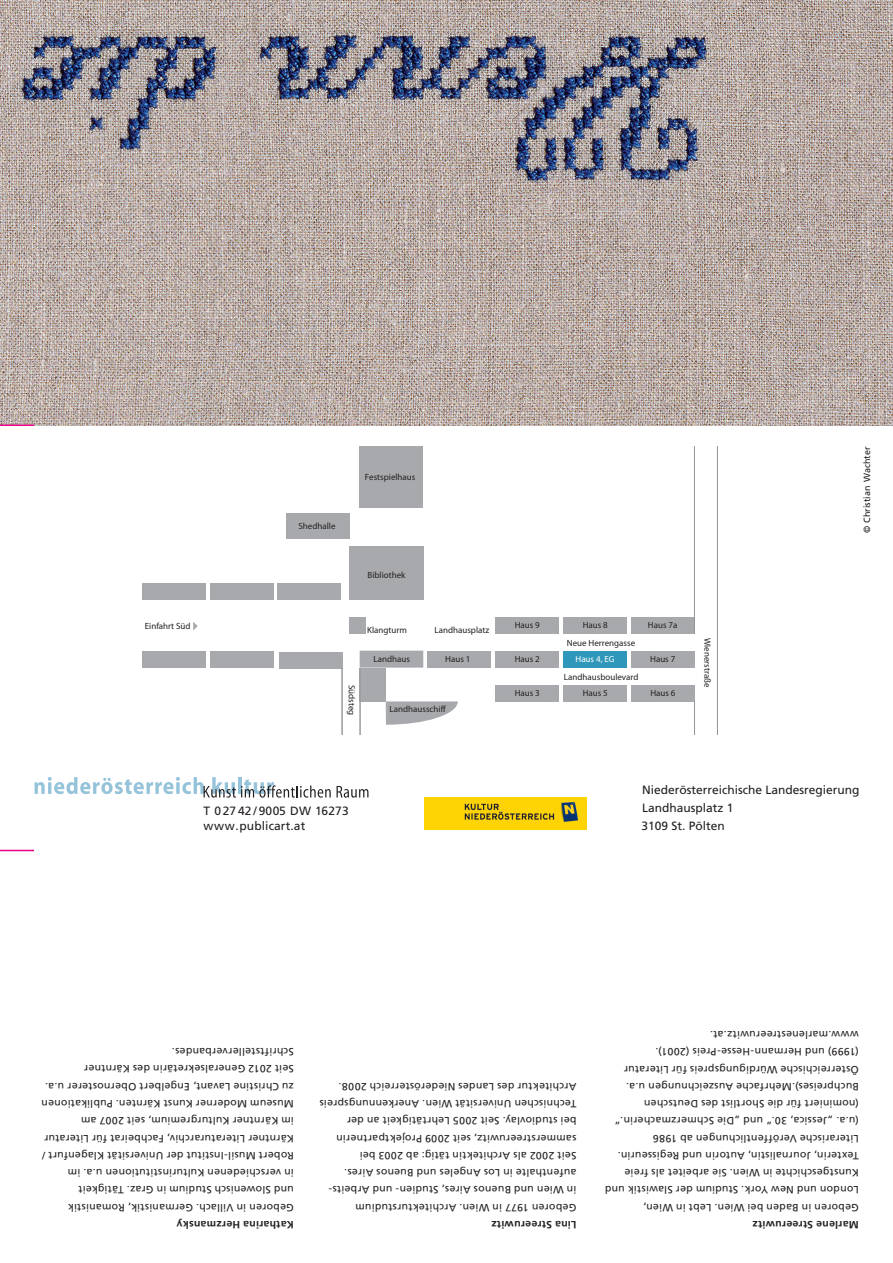
<style>
.page{position:relative;width:893px;height:1263px;background:#fff}
.page>*{position:absolute;margin:0;border:0;box-sizing:border-box;transform-origin:0 0}
.t1{font:12px/18px "Frutiger";color:#231f20}
.t2{font:10.5px/17.2px "Frutiger";letter-spacing:.025em;color:#231f20}
.t3{font:700 10.5px "Frutiger";letter-spacing:.025em;color:#231f20}
.t4{font:9px "Myriad MM 400 600";color:#231f20}
.t5{font:9px "Frutiger";letter-spacing:.01em;color:#231f20}
.t6{font:9px "Myriad MM 400 600";color:#fff}
</style>
<div class="page">
<img style="left:0;top:0;width:893px;height:425px">
<svg style="left:34px;top:777px;width:297px;height:21px"></svg>
<svg style="left:337px;top:786px;width:31px;height:12px"></svg>
<img style="left:424px;top:798px;width:162px;height:32px">
<hr style="left:0;top:424px;width:34px;height:2px;background:#ed028c">
<hr style="left:0;top:850px;width:34px;height:1px;background:#ed028c">
<div style="left:631px;top:685px;width:64px;height:16px;background:#a8a9ad"></div>
<div style="left:564px;top:684px;width:63px;height:17px;background:#a8a9ad"></div>
<div style="left:631px;top:651px;width:63px;height:17px;background:#a8a9ad"></div>
<div style="left:563px;top:651px;width:64px;height:17px;background:#2f97b9"></div>
<div style="left:495px;top:651px;width:64px;height:17px;background:#a8a9ad"></div>
<div style="left:427px;top:651px;width:64px;height:16px;background:#a8a9ad"></div>
<svg style="left:360px;top:651px;width:63px;height:17px"></svg>
<div style="left:360px;top:668px;width:26px;height:33px;background:#a8a9ad"></div>
<svg style="left:386px;top:701px;width:72px;height:24px"></svg>
<div style="left:631px;top:617px;width:64px;height:17px;background:#a8a9ad"></div>
<div style="left:563px;top:617px;width:64px;height:17px;background:#a8a9ad"></div>
<div style="left:349px;top:617px;width:17px;height:17px;background:#a8a9ad"></div>
<div style="left:349px;top:547px;width:74px;height:53px;background:#a8a9ad"></div>
<div style="left:359px;top:446px;width:64px;height:62px;background:#a8a9ad"></div>
<div style="left:286px;top:513px;width:64px;height:26px;background:#a8a9ad"></div>
<hr style="left:717px;top:446px;width:1px;height:288px;background:#939598">
<div style="left:279px;top:651px;width:63px;height:17px;background:#a8a9ad"></div>
<div style="left:210px;top:651px;width:63px;height:17px;background:#a8a9ad"></div>
<div style="left:142px;top:651px;width:64px;height:17px;background:#a8a9ad"></div>
<div style="left:278px;top:583px;width:63px;height:17px;background:#a8a9ad"></div>
<div style="left:210px;top:583px;width:64px;height:17px;background:#a8a9ad"></div>
<div style="left:142px;top:583px;width:64px;height:17px;background:#a8a9ad"></div>
<svg style="left:193px;top:622px;width:5px;height:9px"></svg>
<hr style="left:342px;top:668px;width:1px;height:66px;background:#939598">
<hr style="left:360px;top:669px;width:1px;height:65px;background:#939598">
<hr style="left:694px;top:701px;width:1px;height:33px;background:#939598">
<hr style="left:694px;top:446px;width:1px;height:188px;background:#939598">
<div style="left:495px;top:684px;width:64px;height:17px;background:#a8a9ad"></div>
<div style="left:495px;top:617px;width:64px;height:17px;background:#a8a9ad"></div>
<p class="t4" style="left:145px;top:621px;width:47px">Einfahrt Süd</p>
<p class="t4" style="left:299px;top:522px;width:38px">Shedhalle</p>
<p class="t4" style="left:365px;top:472px;width:52px">Festspielhaus</p>
<p class="t4" style="left:368px;top:570px;width:39px">Bibliothek</p>
<p class="t4" style="left:356px;top:684px;width:32px;rotate:90deg">Südsteg</p>
<p class="t4" style="left:367px;top:625px;width:41px">Klangturm</p>
<p class="t4" style="left:435px;top:625px;width:56px">Landhausplatz</p>
<p class="t4" style="left:515px;top:620px;width:27px">Haus 9</p>
<p class="t4" style="left:583px;top:620px;width:27px">Haus 8</p>
<p class="t4" style="left:648px;top:620px;width:31px">Haus 7a</p>
<p class="t4" style="left:567px;top:639px;width:70px">Neue Herrengasse</p>
<p class="t4" style="left:373px;top:655px;width:38px">Landhaus</p>
<p class="t4" style="left:445px;top:655px;width:27px">Haus 1</p>
<p class="t4" style="left:515px;top:655px;width:27px">Haus 2</p>
<p class="t6" style="left:575px;top:655px;width:41px">Haus 4, EG</p>
<p class="t4" style="left:650px;top:655px;width:27px">Haus 7</p>
<p class="t4" style="left:564px;top:672px;width:76px">Landhausboulevard</p>
<p class="t4" style="left:390px;top:705px;width:58px">Landhausschiff</p>
<p class="t4" style="left:515px;top:688px;width:27px">Haus 3</p>
<p class="t4" style="left:583px;top:688px;width:27px">Haus 5</p>
<p class="t4" style="left:650px;top:688px;width:27px">Haus 6</p>
<p class="t4" style="left:712px;top:638px;width:51px;rotate:90deg">Wienerstraße</p>
<p class="t5" style="left:862px;top:533px;width:88px;rotate:-90deg">© Christian Wachter</p>
<p class="t1" style="left:204px;top:804px;width:147px;line-height:14.4px">T 0 27 42 / 9005 DW 16273 www.publicart.at</p>
<p class="t1" style="left:641px;top:780px;width:219px">Niederösterreichische Landesregierung<br>Landhausplatz 1<br>3109 St. Pölten</p>
<p class="t2" style="left:294px;top:1216px;width:254px;rotate:-180deg">Geboren in Villach. Germanistik, Romanistik<br>und Slowenisch Studium in Graz. Tätigkeit<br>in verschiedenen Kulturinstitutionen u.a. im Robert Musil-Institut der Universität Klagenfurt / Kärntner Literaturarchiv, Fachbeirat für Literatur im Kärntner Kulturgremium, seit 2007 am Museum Moderner Kunst Kärnten. Publikationen zu Christine Lavant, Engelbert Obernosterer u.a.<br>Seit 2012 Generalsekretärin des Kärntner Schriftstellerverbandes.</p>
<p class="t3" style="left:294px;top:1230px;width:119px;rotate:-180deg">Katharina Herzmansky</p>
<p class="t2" style="left:576px;top:1216px;width:258px;rotate:-180deg">Geboren 1977 in Wien. Architekturstudium<br>in Wien und Buenos Aires, Studien- und Arbeits&shy;aufenthalte in Los Angeles und Buenos Aires.<br>Seit 2002 als Architektin tätig: ab 2003 bei sammerstreeruwitz, seit 2009 Projektpartnerin bei studiovlay. Seit 2005 Lehrtätigkeit an der Technischen Universität Wien. Anerkennungspreis Architektur des Landes Niederösterreich 2008.</p>
<p class="t3" style="left:576px;top:1230px;width:86px;rotate:-180deg">Lina Streeruwitz</p>
<p class="t2" style="left:859px;top:1216px;width:255px;rotate:-180deg">Geboren in Baden bei Wien. Lebt in Wien, London und New York. Studium der Slawistik und Kunstgeschichte in Wien. Sie arbeitet als freie Texterin, Journalistin, Autorin und Regisseurin.<br>Literarische Veröffentlichungen ab 1986<br>(u.a. „Jessica, 30.“ und „Die Schmerzmacherin.“ (nominiert für die Shortlist des Deutschen Buchpreises).Mehrfache Auszeichnungen u.a.<br>Österreichische Würdigungspreis für Literatur (1999) und Hermann-Hesse-Preis (2001). www.marlenestreeruwitz.at.</p>
<p class="t3" style="left:859px;top:1230px;width:108px;rotate:-180deg">Marlene Streeruwitz</p>
</div>
